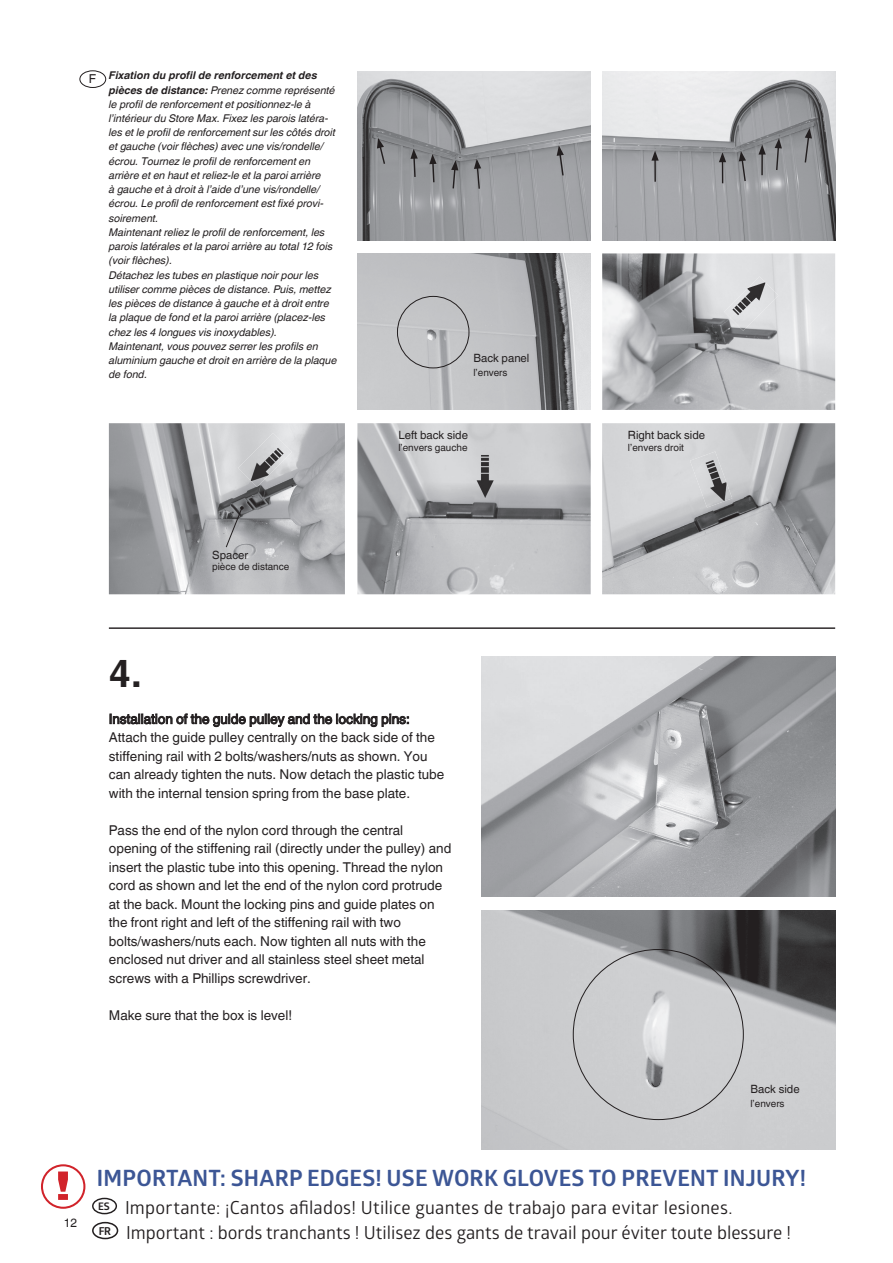
<style>
.page{position:relative;width:893px;height:1263px;background:#fff}
.page>*{position:absolute;margin:0;border:0;box-sizing:border-box;transform-origin:0 0}
.t1{font:700 38.4px "Helvetica World";color:#242021}
.t2{font:700 22.5px "Glober";letter-spacing:.01em;color:#3c5695}
.t3{font:18px/24.9px "Glober";color:#231f20}
.t4{font:13.5px/18.5px "Helvetica World";color:#242021}
.t5{font:12.3px "Helvetica World";color:#231f20}
.t6{font:12px "Helvetica World";color:#231f20}
.t7{font:11.4px "Helvetica World";color:#242021}
.t8{font:italic 10.65px/14.2px "Helvetica World";color:#231f20}
.t9{font:9.9px "Helvetica World";color:#242021}
.s1{font-weight:700}
</style>
<div class="page">
<img style="left:482px;top:657px;width:353px;height:239px">
<img style="left:482px;top:911px;width:353px;height:238px">
<img style="left:602px;top:253px;width:233px;height:157px">
<img style="left:357px;top:423px;width:234px;height:171px">
<img style="left:602px;top:423px;width:233px;height:171px">
<img style="left:109px;top:423px;width:236px;height:171px">
<div style="left:80px;top:70px;width:26px;height:18px;border:1px solid #231f20;border-radius:50%"></div>
<img style="left:357px;top:72px;width:233px;height:169px">
<img style="left:603px;top:72px;width:232px;height:169px">
<img style="left:357px;top:253px;width:234px;height:157px">
<div style="left:397px;top:296px;width:72px;height:72px;border:1px solid #231f20;border-radius:50%"></div>
<hr style="left:109px;top:627px;width:726px;height:2px;background:#231f20">
<img style="left:724px;top:276px;width:54px;height:55px">
<img style="left:467px;top:448px;width:27px;height:50px">
<img style="left:690px;top:451px;width:42px;height:56px">
<img style="left:238px;top:433px;width:54px;height:54px">
<svg style="left:225px;top:506px;width:19px;height:42px"></svg>
<svg style="left:804px;top:128px;width:8px;height:36px"></svg>
<svg style="left:775px;top:138px;width:7px;height:34px"></svg>
<hr style="left:761px;top:152px;width:2px;height:23px;background:#231f20">
<svg style="left:758px;top:145px;width:8px;height:10px"></svg>
<svg style="left:739px;top:151px;width:8px;height:32px"></svg>
<svg style="left:719px;top:152px;width:7px;height:31px"></svg>
<hr style="left:654px;top:158px;width:2px;height:24px;background:#231f20">
<svg style="left:651px;top:151px;width:8px;height:10px"></svg>
<svg style="left:557px;top:145px;width:8px;height:32px"></svg>
<svg style="left:474px;top:159px;width:7px;height:31px"></svg>
<svg style="left:451px;top:160px;width:7px;height:30px"></svg>
<svg style="left:429px;top:154px;width:8px;height:30px"></svg>
<svg style="left:410px;top:149px;width:8px;height:29px"></svg>
<svg style="left:377px;top:138px;width:9px;height:27px"></svg>
<div style="left:41px;top:1164px;width:44px;height:45px;border:2px solid #d1232a;border-radius:50%"></div>
<svg style="left:58px;top:1171px;width:10px;height:29px"></svg>
<div style="left:92px;top:1198px;width:25px;height:16px;border:1px solid #231f20;border-radius:50%"></div>
<div style="left:92px;top:1222px;width:26px;height:17px;border:2px solid #231f20;border-radius:50%"></div>
<p class="t5" style="left:89px;top:72px;width:9px">F</p>
<p class="t8" style="left:109px;top:69px;width:230px"><span class="s1">Fixation du profil de renforcement et des pièces de distance:</span> Prenez comme représenté le profil de renforcement et positionnez-le à l’intérieur du Store Max. Fixez les parois latéra&shy;les et le profil de renforcement sur les côtés droit et gauche (voir flèches) avec une vis/rondelle/ écrou. Tournez le profil de renforcement en arrière et en haut et reliez-le et la paroi arrière<br>à gauche et à droit à l’aide d’une vis/rondelle/ écrou. Le profil de renforcement est fixé provi&shy;soirement.<br>Maintenant reliez le profil de renforcement, les parois latérales et la paroi arrière au total 12 fois (voir flèches).<br>Détachez les tubes en plastique noir pour les utiliser comme pièces de distance. Puis, mettez les pièces de distance à gauche et à droit entre la plaque de fond et la paroi arrière (placez-les chez les 4 longues vis inoxydables).<br>Maintenant, vous pouvez serrer les profils en aluminium gauche et droit en arrière de la plaque de fond.</p>
<p class="t7" style="left:473px;top:351px;width:58px">Back panel</p>
<p class="t9" style="left:473px;top:367px;width:36px">l’envers</p>
<p class="t7" style="left:398px;top:429px;width:71px">Left back side</p>
<p class="t9" style="left:398px;top:441px;width:71px">l’envers gauche</p>
<p class="t7" style="left:628px;top:429px;width:79px">Right back side</p>
<p class="t9" style="left:628px;top:441px;width:57px">l’envers droit</p>
<p class="t7" style="left:212px;top:548px;width:38px">Spacer</p>
<p class="t9" style="left:212px;top:561px;width:79px">pièce de distance</p>
<h1 class="t1" style="left:109px;top:651px;width:34px">4.</h1>
<p class="t4" style="left:109px;top:710px;width:337px">Installation of the guide pulley and the locking pins:<br>Attach the guide pulley centrally on the back side of the stiffening rail with 2 bolts/washers/nuts as shown. You can already tighten the nuts. Now detach the plastic tube with the internal tension spring from the base plate.</p>
<p class="t4" style="left:109px;top:821px;width:344px">Pass the end of the nylon cord through the central opening of the stiffening rail (directly under the pulley) and insert the plastic tube into this opening. Thread the nylon cord as shown and let the end of the nylon cord protrude at the back. Mount the locking pins and guide plates on the front right and left of the stiffening rail with two bolts/washers/nuts each. Now tighten all nuts with the enclosed nut driver and all stainless steel sheet metal screws with a Phillips screwdriver.</p>
<p class="t4" style="left:109px;top:1006px;width:185px">Make sure that the box is level!</p>
<p class="t7" style="left:750px;top:1082px;width:51px">Back side</p>
<p class="t9" style="left:750px;top:1098px;width:36px">l’envers</p>
<p class="t6" style="left:64px;top:1216px;width:15px">12</p>
<h2 class="t2" style="left:97px;top:1162px;width:711px">IMPORTANT: SHARP EDGES! USE WORK GLOVES TO PREVENT INJURY!</h2>
<h3 class="t3" style="left:98px;top:1195px;width:694px"><sup>ES</sup> Importante: ¡Cantos afilados! Utilice guantes de trabajo para evitar lesiones.<br><sup>FR</sup> Important : bords tranchants ! Utilisez des gants de travail pour éviter toute blessure !</h3>
</div>
